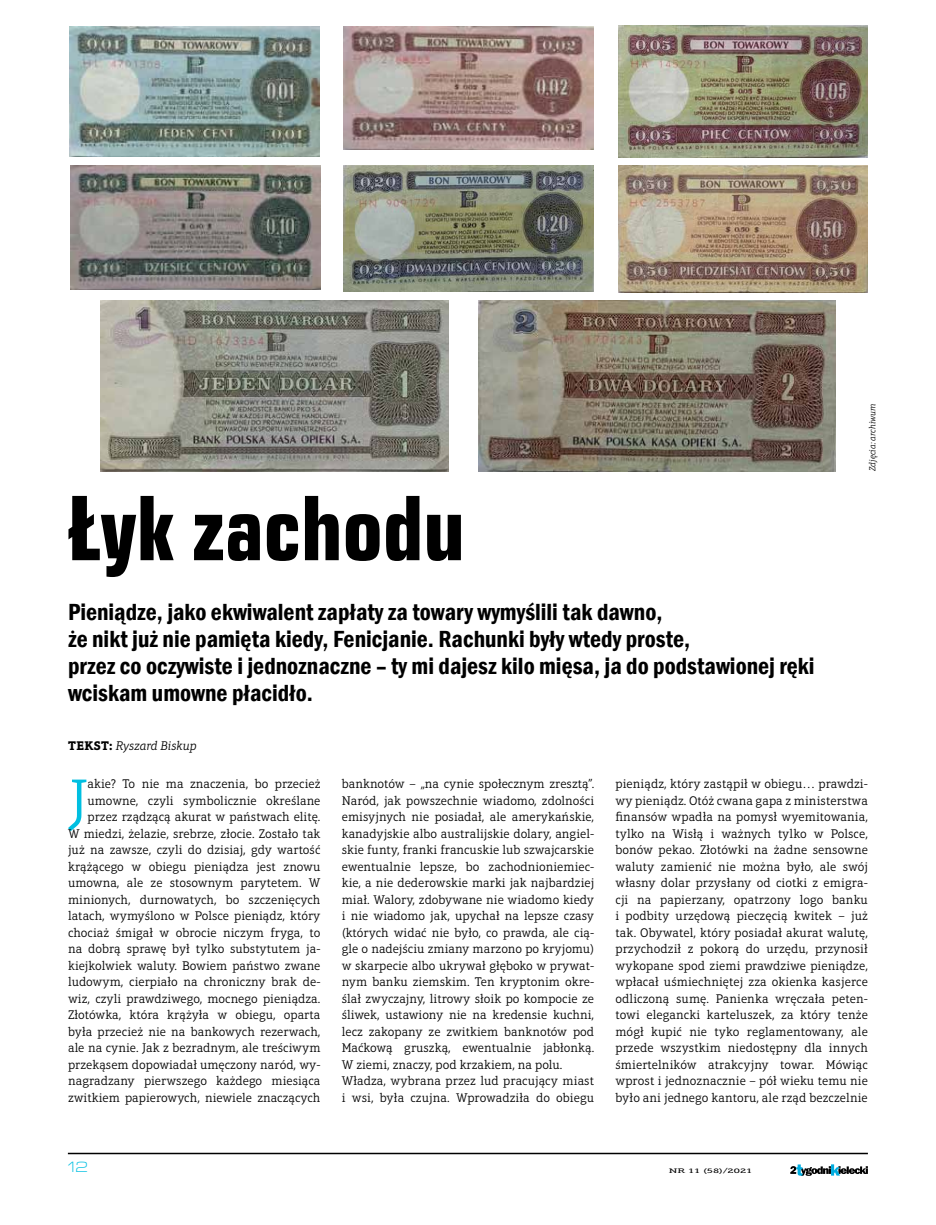
<style>
.page{position:relative;width:936px;height:1225px;background:#fff}
.page>*{position:absolute;margin:0;border:0;box-sizing:border-box;transform-origin:0 0}
.t1{font:700 condensed 94.5px "Eurostile Next LTW04";color:#000}
.t2{font:300 61.35px "Aptifer Slab LTW04";color:#00bfe1}
.t3{font:600 condensed 24px/27px "Franklin Gothic";color:#000}
.t4{font:300 expanded 15px "Eurostile Next W02";color:#00bfe1}
.t5{font:300 12.75px/16.5px "Aptifer Slab LTW04";color:#000;text-align:right}
.t6{font:italic 300 12.75px "Aptifer Slab LTW04";color:#000}
.t7{font:italic 300 9px "Aptifer Slab LTW04";letter-spacing:-.005em;color:#000}
.t8{font:6.75px "Aptifer Slab LTW04";color:#000;scale:1.79 1}
.s1{font-weight:700;font-style:normal}
</style>
<div class="page">
<hr style="left:68px;top:1152px;width:799px;height:2px;background:#000">
<svg style="left:790px;top:1164px;width:77px;height:11px"></svg>
<img style="left:70px;top:26px;width:250px;height:130px">
<img style="left:343px;top:26px;width:250px;height:123px">
<img style="left:618px;top:26px;width:249px;height:131px">
<img style="left:71px;top:165px;width:249px;height:125px">
<img style="left:343px;top:165px;width:250px;height:126px">
<img style="left:618px;top:165px;width:249px;height:128px">
<img style="left:101px;top:301px;width:347px;height:170px">
<img style="left:478px;top:300px;width:357px;height:171px">
<h1 class="t1" style="left:68px;top:474px;width:398px">Łyk zachodu</h1>
<p class="t3" style="left:68px;top:598px;width:748px">Pieniądze, jako ekwiwalent zapłaty za towary wymyślili tak dawno,<br>że nikt już nie pamięta kiedy, Fenicjanie. Rachunki były wtedy proste,<br>przez co oczywiste i jednoznaczne – ty mi dajesz kilo mięsa, ja do podstawionej ręki wciskam umowne płacidło.</p>
<p class="t7" style="left:867px;top:471px;width:69px;rotate:-90deg">Zdjęcia: archiwum</p>
<p class="t6" style="left:68px;top:739px;width:130px"><span class="s1">Tekst:</span> Ryszard Biskup</p>
<h2 class="t2" style="left:68px;top:766px;width:21px">J</h2>
<p class="t5" style="left:68px;top:775px;width:254px">akie? To nie ma znaczenia, bo przecież umowne, czyli symbolicznie określane przez rządzącą akurat w państwach elitę.<br>W miedzi, żelazie, srebrze, złocie. Zostało tak już na zawsze, czyli do dzisiaj, gdy wartość krążącego w obiegu pieniądza jest znowu umowna, ale ze stosownym parytetem. W minionych, durnowatych, bo szczenięcych latach, wymyślono w Polsce pieniądz, który chociaż śmigał w obrocie niczym fryga, to na dobrą sprawę był tylko substytutem ja&shy;kiejkolwiek waluty. Bowiem państwo zwane ludowym, cierpiało na chroniczny brak de&shy;wiz, czyli prawdziwego, mocnego pieniądza.<br>Złotówka, która krążyła w obiegu, oparta była przecież nie na bankowych rezerwach, ale na cynie. Jak z bezradnym, ale treściwym przekąsem dopowiadał umęczony naród, wy&shy;nagradzany pierwszego każdego miesiąca zwitkiem papierowych, niewiele znaczących</p>
<p class="t5" style="left:342px;top:775px;width:254px;text-align:left">banknotów – „na cynie społecznym zresztą”.<br>Naród, jak powszechnie wiadomo, zdolności emisyjnych nie posiadał, ale amerykańskie, kanadyjskie albo australijskie dolary, angiel&shy;skie funty, franki francuskie lub szwajcarskie ewentualnie lepsze, bo zachodnioniemiec&shy;kie, a nie dederowskie marki jak najbardziej miał. Walory, zdobywane nie wiadomo kiedy i nie wiadomo jak, upychał na lepsze czasy (których widać nie było, co prawda, ale cią&shy;gle o nadejściu zmiany marzono po kryjomu) w skarpecie albo ukrywał głęboko w prywat&shy;nym banku ziemskim. Ten kryptonim okre&shy;ślał zwyczajny, litrowy słoik po kompocie ze śliwek, ustawiony nie na kredensie kuchni, lecz zakopany ze zwitkiem banknotów pod Maćkową gruszką, ewentualnie jabłonką.<br>W ziemi, znaczy, pod krzakiem, na polu.<br>Władza, wybrana przez lud pracujący miast i wsi, była czujna. Wprowadziła do obiegu</p>
<p class="t5" style="left:615px;top:775px;width:254px;text-align:justify">pieniądz, który zastąpił w obiegu… prawdzi&shy;wy pieniądz. Otóż cwana gapa z ministerstwa finansów wpadła na pomysł wyemitowania, tylko na Wisłą i ważnych tylko w Polsce, bonów pekao. Złotówki na żadne sensowne waluty zamienić nie można było, ale swój własny dolar przysłany od ciotki z emigra&shy;cji na papierzany, opatrzony logo banku i podbity urzędową pieczęcią kwitek – już tak. Obywatel, który posiadał akurat walutę, przychodził z pokorą do urzędu, przynosił wykopane spod ziemi prawdziwe pieniądze, wpłacał uśmiechniętej zza okienka kasjerce odliczoną sumę. Panienka wręczała peten&shy;towi elegancki karteluszek, za który tenże mógł kupić nie tyko reglamentowany, ale przede wszystkim niedostępny dla innych śmiertelników atrakcyjny towar. Mówiąc wprost i jednoznacznie – pół wieku temu nie było ani jednego kantoru, ale rząd bezczelnie</p>
<p class="t4" style="left:68px;top:1158px;width:21px">12</p>
<p class="t8" style="left:668px;top:1166px;width:48px">NR 11 (58)/2021</p>
</div>
